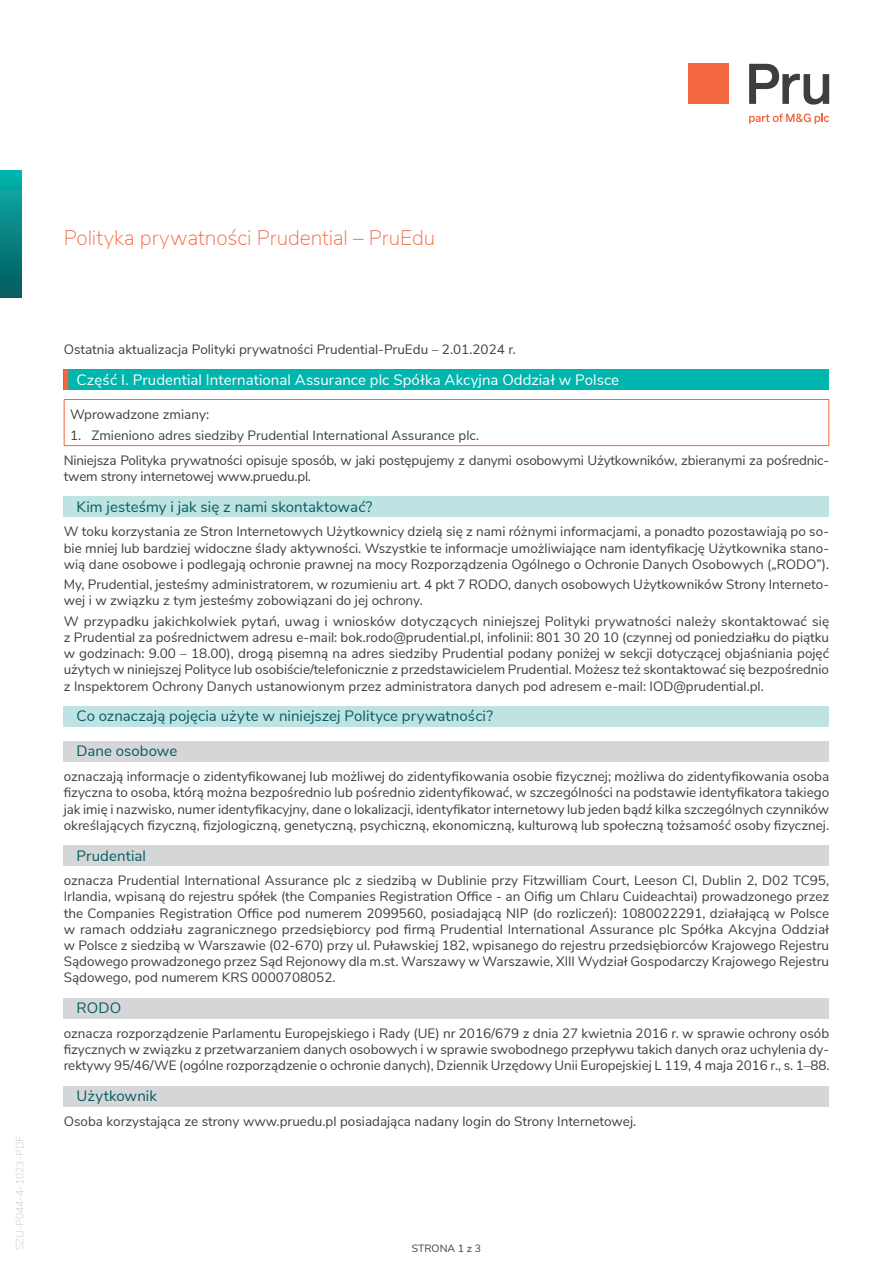
<style>
.page{position:relative;width:893px;height:1263px;background:#fff}
.page>*{position:absolute;margin:0;border:0;box-sizing:border-box;transform-origin:0 0}
.t1{font:200 21px "Nunito Sans";letter-spacing:-.005em;color:#f26640}
.podrozdział{font:15px "Nunito Sans";letter-spacing:.005em;color:#065c5f}
.rozdział{font:15px "Nunito Sans";letter-spacing:.005em;color:#fff}
.podpunkt{font:15px "Nunito Sans";letter-spacing:.005em;color:#065c5f}
.tekst_9pt{font:13.5px/16.2px "Nunito Sans";color:#3e3e3f;text-align:justify}
.t2{font:200 10.5px "Nunito Sans";color:#c2c3c6}
.t3{font:10.5px "Nunito Sans";color:#3e3e3f}
</style>
<div class="page">
<div style="left:64px;top:369px;width:765px;height:21px;background:#00b5ae"></div>
<hr style="left:64px;top:369px;width:4px;height:21px;background:#f26640">
<div style="left:64px;top:496px;width:765px;height:21px;background:#bee3e2"></div>
<div style="left:64px;top:706px;width:765px;height:21px;background:#bee3e2"></div>
<div style="left:64px;top:741px;width:765px;height:21px;background:#d5d6d8"></div>
<div style="left:64px;top:845px;width:765px;height:21px;background:#d5d6d8"></div>
<div style="left:64px;top:998px;width:765px;height:20px;background:#d5d6d8"></div>
<div style="left:64px;top:1086px;width:765px;height:20px;background:#d5d6d8"></div>
<hr style="left:64px;top:399px;width:765px;height:1px;background:#f26640">
<hr style="left:64px;top:400px;width:1px;height:45px;background:#f26640">
<hr style="left:828px;top:400px;width:1px;height:45px;background:#f26640">
<hr style="left:64px;top:445px;width:765px;height:1px;background:#f26640">
<div style="left:0;top:170px;width:21px;height:128px;background:linear-gradient(to bottom,#09b3ad,#05595d)"></div>
<svg style="left:749px;top:64px;width:80px;height:41px"></svg>
<div style="left:689px;top:64px;width:40px;height:40px;background:#f26640"></div>
<svg style="left:749px;top:114px;width:80px;height:10px"></svg>
<p class="t2" style="left:12px;top:1250px;width:116px;rotate:-90deg">SZU-P044-4-1023-PDF</p>
<p class="t1" style="left:64px;top:222px;width:373px">Polityka prywatności Prudential – PruEdu</p>
<p class="tekst_9pt" style="left:64px;top:340px;width:454px">Ostatnia aktualizacja Polityki prywatności Prudential-PruEdu – 2.01.2024 r.</p>
<p class="rozdział" style="left:77px;top:368px;width:544px">Część I. Prudential International Assurance plc Spółka Akcyjna Oddział w Polsce</p>
<p class="tekst_9pt" style="left:70px;top:405px;width:140px">Wprowadzone zmiany:</p>
<p class="tekst_9pt" style="left:70px;top:426px;width:410px">1. Zmieniono adres siedziby Prudential International Assurance plc.</p>
<p class="tekst_9pt" style="left:64px;top:451px;width:767px">Niniejsza Polityka prywatności opisuje sposób, w jaki postępujemy z danymi osobowymi Użytkowników, zbieranymi za pośrednic&shy;twem strony internetowej www.pruedu.pl.</p>
<p class="podrozdział" style="left:77px;top:495px;width:297px">Kim jesteśmy i jak się z nami skontaktować?</p>
<p class="tekst_9pt" style="left:64px;top:523px;width:767px">W toku korzystania ze Stron Internetowych Użytkownicy dzielą się z nami różnymi informacjami, a ponadto pozostawiają po so&shy;bie mniej lub bardziej widoczne ślady aktywności. Wszystkie te informacje umożliwiające nam identyfikację Użytkownika stano&shy;wią dane osobowe i podlegają ochronie prawnej na mocy Rozporządzenia Ogólnego o Ochronie Danych Osobowych („RODO”).</p>
<p class="tekst_9pt" style="left:64px;top:576px;width:767px">My, Prudential, jesteśmy administratorem, w rozumieniu art. 4 pkt 7 RODO, danych osobowych Użytkowników Strony Interneto&shy;wej i w związku z tym jesteśmy zobowiązani do jej ochrony.</p>
<p class="tekst_9pt" style="left:64px;top:612px;width:767px">W przypadku jakichkolwiek pytań, uwag i wniosków dotyczących niniejszej Polityki prywatności należy skontaktować się z Prudential za pośrednictwem adresu e-mail: bok.rodo@prudential.pl, infolinii: 801 30 20 10 (czynnej od poniedziałku do piątku w godzinach: 9.00 – 18.00), drogą pisemną na adres siedziby Prudential podany poniżej w sekcji dotyczącej objaśniania pojęć użytych w niniejszej Polityce lub osobiście/telefonicznie z przedstawicielem Prudential. Możesz też skontaktować się bezpośrednio z Inspektorem Ochrony Danych ustanowionym przez administratora danych pod adresem e-mail: IOD@prudential.pl.</p>
<p class="podrozdział" style="left:77px;top:705px;width:418px">Co oznaczają pojęcia użyte w niniejszej Polityce prywatności?</p>
<p class="podpunkt" style="left:77px;top:740px;width:102px">Dane osobowe</p>
<p class="tekst_9pt" style="left:64px;top:767px;width:767px">oznaczają informacje o zidentyfikowanej lub możliwej do zidentyfikowania osobie fizycznej; możliwa do zidentyfikowania osoba fizyczna to osoba, którą można bezpośrednio lub pośrednio zidentyfikować, w szczególności na podstawie identyfikatora takiego jak imię i nazwisko, numer identyfikacyjny, dane o lokalizacji, identyfikator internetowy lub jeden bądź kilka szczególnych czynników określających fizyczną, fizjologiczną, genetyczną, psychiczną, ekonomiczną, kulturową lub społeczną tożsamość osoby fizycznej.</p>
<p class="podpunkt" style="left:77px;top:844px;width:71px">Prudential</p>
<p class="tekst_9pt" style="left:64px;top:871px;width:767px">oznacza Prudential International Assurance plc z siedzibą w Dublinie przy Fitzwilliam Court, Leeson Cl, Dublin 2, D02 TC95, Irlandia, wpisaną do rejestru spółek (the Companies Registration Office - an Oifig um Chlaru Cuideachtai) prowadzonego przez the Companies Registration Office pod numerem 2099560, posiadającą NIP (do rozliczeń): 1080022291, działającą w Polsce w ramach oddziału zagranicznego przedsiębiorcy pod firmą Prudential International Assurance plc Spółka Akcyjna Oddział w Polsce z siedzibą w Warszawie (02-670) przy ul. Puławskiej 182, wpisanego do rejestru przedsiębiorców Krajowego Rejestru Sądowego prowadzonego przez Sąd Rejonowy dla m.st. Warszawy w Warszawie, XIII Wydział Gospodarczy Krajowego Rejestru Sądowego, pod numerem KRS 0000708052.</p>
<p class="podpunkt" style="left:77px;top:997px;width:46px">RODO</p>
<p class="tekst_9pt" style="left:64px;top:1024px;width:767px">oznacza rozporządzenie Parlamentu Europejskiego i Rady (UE) nr 2016/679 z dnia 27 kwietnia 2016 r. w sprawie ochrony osób fizycznych w związku z przetwarzaniem danych osobowych i w sprawie swobodnego przepływu takich danych oraz uchylenia dy&shy;rektywy 95/46/WE (ogólne rozporządzenie o ochronie danych), Dziennik Urzędowy Unii Europejskiej L 119, 4 maja 2016 r., s. 1–88.</p>
<p class="podpunkt" style="left:77px;top:1085px;width:82px">Użytkownik</p>
<p class="tekst_9pt" style="left:64px;top:1112px;width:574px">Osoba korzystająca ze strony www.pruedu.pl posiadająca nadany login do Strony Internetowej.</p>
<p class="t3" style="left:412px;top:1241px;width:71px">STRONA 1 z 3</p>
</div>
